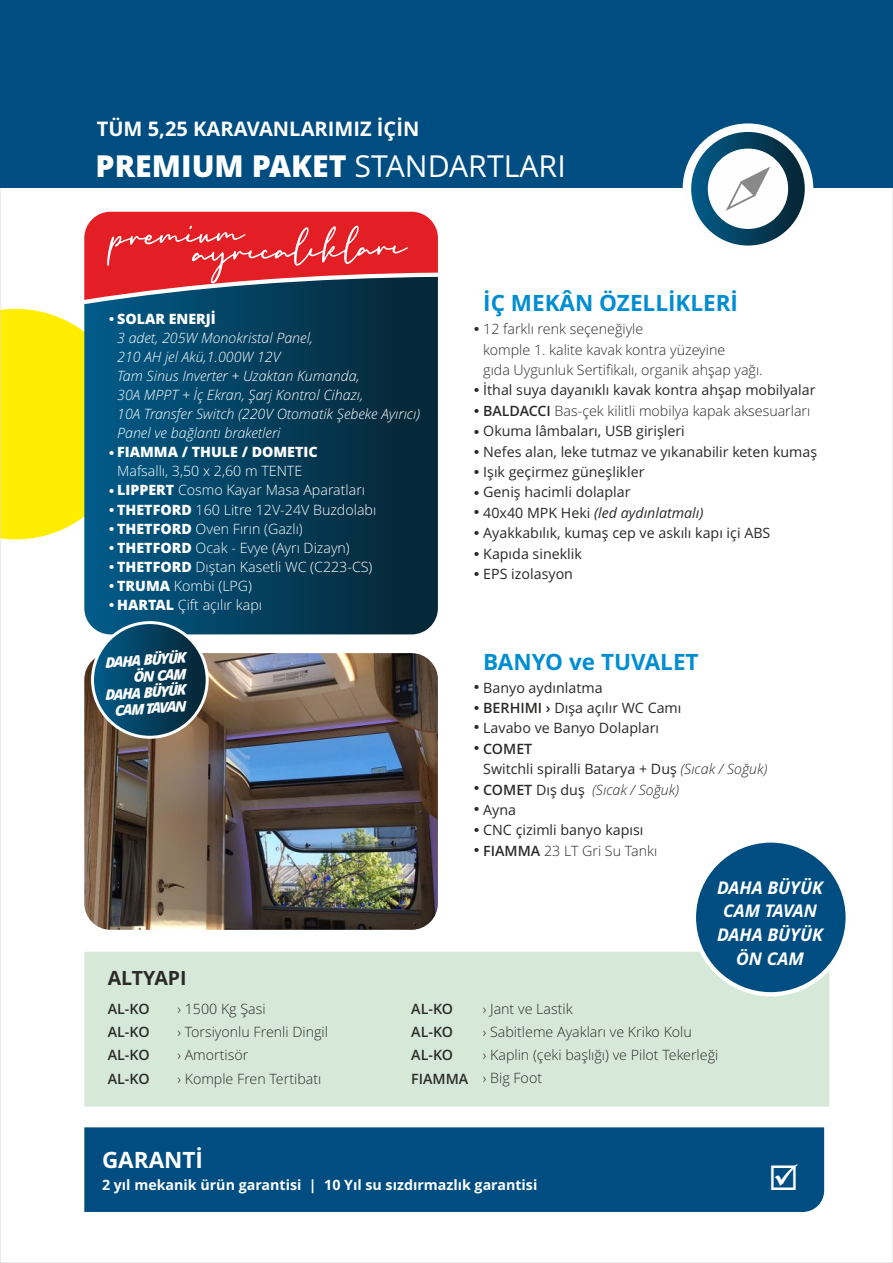
<style>
.page{position:relative;width:893px;height:1263px;background:#fff}
.page>*{position:absolute;margin:0;border:0;box-sizing:border-box;transform-origin:0 0}
.t1{font:55.35px "England Signature";color:#fefefe}
.t2{font:800 30.3px "Open Sans";color:#fefefe}
.t3{font:700 22.5px "Open Sans";color:#008dd2}
.t4{font:700 22.5px "Open Sans";color:#fefefe}
.t5{font:700 20.1px "Open Sans";color:#fefefe}
.t6{font:700 19.65px "Open Sans";color:#2b2a29}
.t7{font:italic 700 17.55px/23.9px "Open Sans";color:#fefefe;text-align:center}
.t8{font:italic 800 14.4px/16.2px "Open Sans";color:#fefefe;text-align:right}
.t9{font:14.25px/20.4px "Open Sans";color:#2b2a29}
.t10{font:300 14.25px/23.2px "Open Sans";color:#2b2a29}
.t11{font:300 14.25px "Open Sans";color:#fefefe}
.t12{font:italic 300 14.25px/19px "Open Sans";color:#fefefe}
.t13{font:700 14.25px "Open Sans";color:#fefefe}
.t14{font:600 14.25px/23.2px "Open Sans";color:#2b2a29;text-align:justify}
.t15{font:800 14.25px "Open Sans";color:#fefefe}
.t16{font:italic 14.25px "Open Sans";color:#2b2a29}
.t17{font:italic 300 14.25px "Open Sans";color:#2b2a29}
.s1{font-weight:400}
.s2{font-family:"Arial";font-weight:700}
.s3{font-weight:800}
.s4{font-weight:600}
.s5{font-family:"Arial";font-weight:700;font-style:normal}
.s6{font-style:normal}
.s7{font-weight:300;font-style:italic}
.s8{font-weight:600;font-style:normal}
.s9{font-weight:400;font-style:normal}
</style>
<div class="page">
<div style="left:84px;top:952px;width:745px;height:154px;background:#d6e9d8"></div>
<div style="left:2px;top:309px;width:82px;height:230px;background:#ffed00"></div>
<div style="left:84px;top:1127px;width:740px;height:85px;background:#004e81"></div>
<div style="left:0;top:0;width:893px;height:187px;background:#004e81"></div>
<div style="left:683px;top:123px;width:130px;height:131px;border:17px solid #fefefe;border-radius:50%"></div>
<svg style="left:691px;top:132px;width:114px;height:114px;background:#0b4562"></svg>
<div style="left:708px;top:149px;width:80px;height:80px;background:#fefefe;border-radius:50%"></div>
<svg style="left:726px;top:167px;width:44px;height:44px"></svg>
<img style="left:84px;top:653px;width:354px;height:277px;border-radius:26px">
<div style="left:692px;top:838px;width:158px;height:158px;background:#004e81;border:4px solid #fefefe;border-radius:50%"></div>
<svg style="left:84px;top:300px;width:354px;height:334px;background:#05405e"></svg>
<svg style="left:84px;top:212px;width:354px;height:88px;background:#c2363f"></svg>
<svg style="left:93px;top:623px;width:114px;height:114px;background:#0b4562"></svg>
<div style="left:91px;top:621px;width:118px;height:118px;border:3px solid #fefefe;border-radius:50%"></div>
<svg style="left:771px;top:1164px;width:27px;height:26px"></svg>
<h3 class="t5" style="left:97px;top:120px;width:324px">TÜM 5,25 KARAVANLARIMIZ İÇİN</h3>
<h2 class="t2" style="left:96px;top:154px;width:472px">PREMIUM PAKET <span class="s1">STANDARTLARI</span></h2>
<h1 class="t1" style="left:108px;top:203px;width:134px;rotate:-2deg">premium</h1>
<p class="t15" style="left:109px;top:313px;width:108px"><span class="s2">•</span> SOLAR ENERJİ</p>
<p class="t12" style="left:117px;top:330px;width:304px">3 adet, 205W Monokristal Panel,<br>210 AH jel Akü,1.000W 12V<br>Tam Sinus Inverter + Uzaktan Kumanda,<br>30A MPPT + İç Ekran, Şarj Kontrol Cihazı,<br>10A Transfer Switch (220V Otomatik Şebeke Ayırıcı)<br>Panel ve bağlantı braketleri</p>
<p class="t11" style="left:117px;top:465px;width:187px">Mafsallı, 3,50 x 2,60 m TENTE</p>
<p class="t15" style="left:109px;top:446px;width:210px"><span class="s2">•</span> FIAMMA / THULE / DOMETIC</p>
<p class="t11" style="left:109px;top:485px;width:257px"><span class="s2">•</span> <span class="s3">LIPPERT</span> Cosmo Kayar Masa Aparatları</p>
<p class="t11" style="left:109px;top:504px;width:269px"><span class="s2">•</span> <span class="s3">THETFORD</span> 160 Litre 12V-24V Buzdolabı</p>
<p class="t11" style="left:109px;top:523px;width:195px"><span class="s2">•</span> <span class="s3">THETFORD</span> Oven Fırın (Gazlı)</p>
<p class="t11" style="left:109px;top:542px;width:242px"><span class="s2">•</span> <span class="s3">THETFORD</span> Ocak - Evye (Ayrı Dizayn)</p>
<p class="t11" style="left:109px;top:561px;width:265px"><span class="s2">•</span> <span class="s3">THETFORD</span> Dıştan Kasetli WC (C223-CS)</p>
<p class="t11" style="left:109px;top:580px;width:145px"><span class="s2">•</span> <span class="s3">TRUMA</span> Kombi (LPG)</p>
<p class="t11" style="left:109px;top:599px;width:154px"><span class="s2">•</span> <span class="s3">HARTAL</span> Çift açılır kapı</p>
<p class="t8" style="left:102px;top:656px;width:85px;rotate:-4deg">DAHA BÜYÜK<br>ÖN CAM<br>DAHA BÜYÜK<br>CAM TAVAN</p>
<h3 class="t3" style="left:483px;top:294px;width:256px">İÇ MEKÂN ÖZELLİKLERİ</h3>
<p class="t10" style="left:483px;top:320px;width:281px;line-height:20.4px;text-indent:-9px"><span class="s2">•</span> 12 farklı renk seçeneğiyle<br>komple 1. kalite kavak kontra yüzeyine<br>gıda Uygunluk Sertifikalı, organik ahşap yağı.</p>
<p class="t9" style="left:474px;top:381px;width:343px"><span class="s2">•</span> İthal suya dayanıklı kavak kontra ahşap mobilyalar</p>
<p class="t10" style="left:474px;top:400px;width:338px"><span class="s2">•</span> <span class="s4">BALDACCI</span> Bas-çek kilitli mobilya kapak aksesuarları</p>
<p class="t9" style="left:474px;top:422px;width:212px"><span class="s2">•</span> Okuma lâmbaları, USB girişleri</p>
<p class="t9" style="left:474px;top:443px;width:345px"><span class="s2">•</span> Nefes alan, leke tutmaz ve yıkanabilir keten kumaş</p>
<p class="t9" style="left:474px;top:463px;width:172px"><span class="s2">•</span> Işık geçirmez güneşlikler</p>
<p class="t9" style="left:474px;top:483px;width:158px"><span class="s2">•</span> Geniş hacimli dolaplar</p>
<p class="t16" style="left:474px;top:507px;width:231px"><span class="s5">•</span> <span class="s6">40x40 MPK Heki</span> (led aydınlatmalı)</p>
<p class="t9" style="left:474px;top:524px;width:298px"><span class="s2">•</span> Ayakkabılık, kumaş cep ve askılı kapı içi ABS</p>
<p class="t9" style="left:474px;top:544px;width:109px"><span class="s2">•</span> Kapıda sineklik</p>
<p class="t9" style="left:474px;top:565px;width:100px"><span class="s2">•</span> EPS izolasyon</p>
<h3 class="t3" style="left:483px;top:652px;width:217px">BANYO ve TUVALET</h3>
<p class="t9" style="left:474px;top:679px;width:130px"><span class="s2">•</span> Banyo aydınlatma</p>
<p class="t9" style="left:474px;top:699px;width:209px"><span class="s2">•</span> <span class="s4">BERHIMI ›</span> Dışa açılır WC Camı</p>
<p class="t9" style="left:474px;top:719px;width:187px"><span class="s2">•</span> Lavabo ve Banyo Dolapları</p>
<p class="t9" style="left:483px;top:740px;width:286px;text-indent:-9px"><span class="s2">•</span> <span class="s4">COMET<br></span>Switchli spiralli Batarya + Duş <span class="s7">(Sıcak / Soğuk)</span></p>
<p class="t17" style="left:474px;top:784px;width:207px"><span class="s5">•</span> <span class="s8">COMET</span> <span class="s9">Dış duş</span> (Sıcak / Soğuk)</p>
<p class="t9" style="left:474px;top:801px;width:44px"><span class="s2">•</span> Ayna</p>
<p class="t9" style="left:474px;top:821px;width:171px"><span class="s2">•</span> CNC çizimli banyo kapısı</p>
<p class="t10" style="left:474px;top:840px;width:185px"><span class="s2">•</span> <span class="s4">FIAMMA</span> 23 LT Gri Su Tankı</p>
<p class="t7" style="left:717px;top:877px;width:107px">DAHA BÜYÜK<br>CAM TAVAN<br>DAHA BÜYÜK<br>ÖN CAM</p>
<h3 class="t6" style="left:108px;top:970px;width:80px">ALTYAPI</h3>
<p class="t14" style="left:108px;top:998px;width:43px">AL-KO AL-KO AL-KO AL-KO</p>
<p class="t14" style="left:411px;top:998px;width:59px;text-align:left">AL-KO<br>AL-KO<br>AL-KO<br>FIAMMA</p>
<p class="t10" style="left:483px;top:998px;width:237px">› Jant ve Lastik<br>› Sabitleme Ayakları ve Kriko Kolu<br>› Kaplin (çeki başlığı) ve Pilot Tekerleği › Big Foot</p>
<p class="t10" style="left:177px;top:998px;width:152px">› 1500 Kg Şasi<br>› Torsiyonlu Frenli Dingil › Amortisör<br>› Komple Fren Tertibatı</p>
<h3 class="t4" style="left:102px;top:1151px;width:102px">GARANTİ</h3>
<p class="t13" style="left:102px;top:1179px;width:437px">2 yıl mekanik ürün garantisi | 10 Yıl su sızdırmazlık garantisi</p>
</div>
